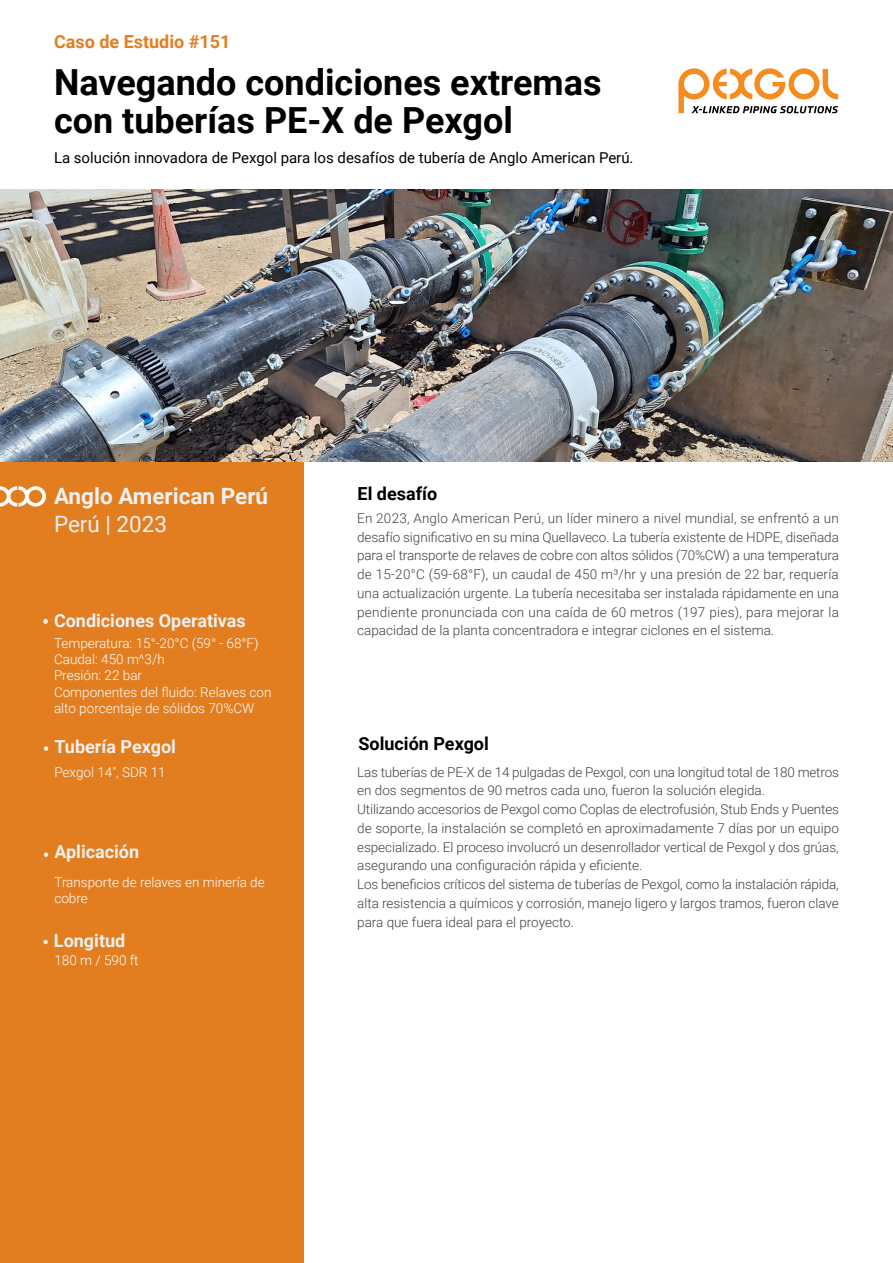
<style>
.page{position:relative;width:893px;height:1263px;background:#fff}
.page>*{position:absolute;margin:0;border:0;box-sizing:border-box;transform-origin:0 0}
.t1{font:700 36px/37.5px "Roboto";color:#000}
.t2{font:700 22.5px "Roboto";color:#f0f0f0}
.t3{font:22.5px "Roboto";color:#f0f0f0}
.t4{font:700 18px "Roboto";color:#f0f0f0}
.t5{font:700 18px "Roboto";color:#000}
.t6{font:700 18px "Roboto";color:#e37e20}
.t7{font:15px "Roboto";color:#000}
.t8{font:300 13.5px/18.8px "Roboto";letter-spacing:-.005em;color:#414042;text-align:justify}
.t9{font:300 13.5px/16.2px "Roboto";color:#fff}
</style>
<div class="page">
<div style="left:0;top:462px;width:303px;height:801px;background:#e37e20"></div>
<svg style="left:678px;top:68px;width:160px;height:45px"></svg>
<svg style="left:0;top:486px;width:46px;height:21px"></svg>
<svg style="left:44px;top:746px;width:4px;height:5px"></svg>
<svg style="left:44px;top:852px;width:4px;height:5px"></svg>
<svg style="left:43px;top:940px;width:5px;height:4px"></svg>
<img style="left:0;top:189px;width:893px;height:272px">
<svg style="left:43px;top:619px;width:5px;height:5px"></svg>
<h3 class="t6" style="left:54px;top:29px;width:178px">Caso de Estudio #151</h3>
<h1 class="t1" style="left:54px;top:62px;width:549px">Navegando condiciones extremas con tuberías PE-X de Pexgol</h1>
<p class="t7" style="left:54px;top:147px;width:581px">La solución innovadora de Pexgol para los desafíos de tubería de Anglo American Perú.</p>
<h2 class="t2" style="left:54px;top:480px;width:216px">Anglo American Perú</h2>
<h2 class="t3" style="left:54px;top:508px;width:115px">Perú | 2023</h2>
<h3 class="t4" style="left:54px;top:608px;width:193px">Condiciones Operativas</h3>
<p class="t9" style="left:54px;top:635px;width:219px">Temperatura: 15°-20°C (59° - 68°F)<br>Caudal: 450 m^3/h<br>Presión: 22 bar<br>Componentes del fluido: Relaves con alto porcentaje de sólidos 70%CW</p>
<h3 class="t5" style="left:358px;top:481px;width:81px">El desafío</h3>
<p class="t8" style="left:357px;top:508px;width:483px">En 2023, Anglo American Perú, un líder minero a nivel mundial, se enfrentó a un desafío significativo en su mina Quellaveco. La tubería existente de HDPE, diseñada para el transporte de relaves de cobre con altos sólidos (70%CW) a una temperatura de 15-20°C (59-68°F), un caudal de 450 m³/hr y una presión de 22 bar, requería una actualización urgente. La tubería necesitaba ser instalada rápidamente en una pendiente pronunciada con una caída de 60 metros (197 pies), para mejorar la capacidad de la planta concentradora e integrar ciclones en el sistema.</p>
<h3 class="t4" style="left:54px;top:734px;width:123px">Tubería Pexgol</h3>
<h3 class="t5" style="left:358px;top:731px;width:132px">Solución Pexgol</h3>
<p class="t9" style="left:54px;top:763px;width:113px">Pexgol 14", SDR 11</p>
<h3 class="t4" style="left:54px;top:839px;width:86px">Aplicación</h3>
<p class="t9" style="left:54px;top:874px;width:212px">Transporte de relaves en minería de cobre</p>
<h3 class="t4" style="left:54px;top:928px;width:73px">Longitud</h3>
<p class="t9" style="left:54px;top:952px;width:86px">180 m / 590 ft</p>
<p class="t8" style="left:357px;top:762px;width:483px;text-align:left">Las tuberías de PE-X de 14 pulgadas de Pexgol, con una longitud total de 180 metros en dos segmentos de 90 metros cada uno, fueron la solución elegida.<br>Utilizando accesorios de Pexgol como Coplas de electrofusión, Stub Ends y Puentes de soporte, la instalación se completó en aproximadamente 7 días por un equipo especializado. El proceso involucró un desenrollador vertical de Pexgol y dos grúas, asegurando una configuración rápida y eficiente.<br>Los beneficios críticos del sistema de tuberías de Pexgol, como la instalación rápida, alta resistencia a químicos y corrosión, manejo ligero y largos tramos, fueron clave para que fuera ideal para el proyecto.</p>
</div>
